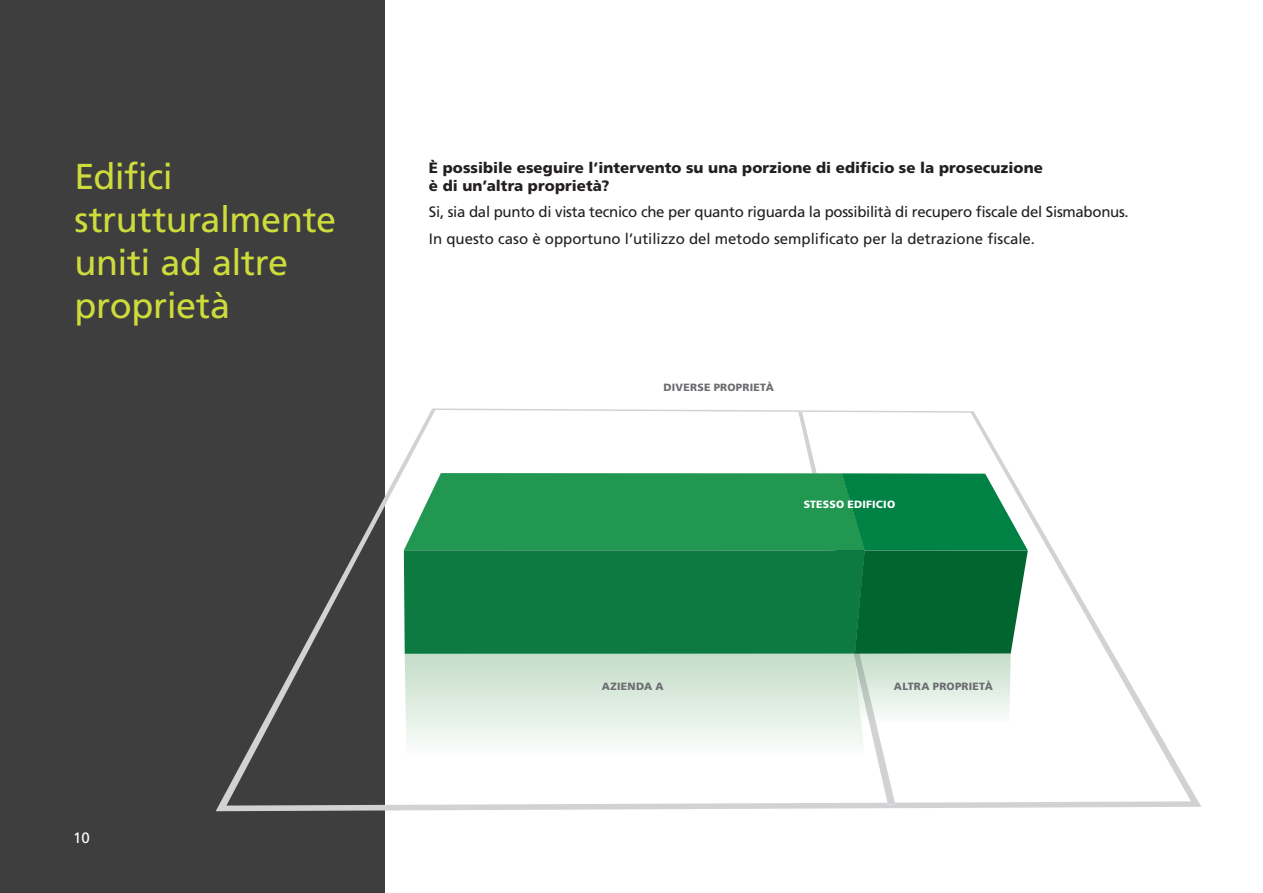
<style>
.page{position:relative;width:1263px;height:893px;background:#fff}
.page>*{position:absolute;margin:0;border:0;box-sizing:border-box;transform-origin:0 0}
.t1{font:36px/43.2px "Frutiger LT Std";letter-spacing:-.01em;color:#cedc3b}
.t2{font:15px/26.5px "Frutiger LT Std";letter-spacing:-.02em;color:#231f20}
.t3{font:900 15px/18px "Frutiger LT Std";letter-spacing:.005em;color:#231f20}
.t4{font:15px "Frutiger LT Std";color:#fff}
.t5{font:900 10.5px "Frutiger LT Std";letter-spacing:.025em;color:#6c6d70}
.t6{font:900 10.5px "Frutiger LT Std";letter-spacing:.02em;color:#fff}
</style>
<div class="page">
<div style="left:0;top:0;width:384px;height:893px;background:#3e3e3f"></div>
<svg style="left:216px;top:408px;width:985px;height:403px"></svg>
<svg style="left:404px;top:411px;width:624px;height:393px"></svg>
<div style="left:404px;top:550px;width:460px;height:104px;background:#0d7a42"></div>
<h1 class="t1" style="left:74px;top:155px;width:263px">Edifici strutturalmente uniti ad altre proprietà</h1>
<p class="t3" style="left:429px;top:159px;width:615px">È possibile eseguire l’intervento su una porzione di edificio se la prosecuzione è di un’altra proprietà?</p>
<p class="t2" style="left:429px;top:199px;width:701px">Si, sia dal punto di vista tecnico che per quanto riguarda la possibilità di recupero fiscale del Sismabonus.<br>In questo caso è opportuno l’utilizzo del metodo semplificato per la detrazione fiscale.</p>
<p class="t5" style="left:663px;top:381px;width:112px">DIVERSE PROPRIETÀ</p>
<p class="t6" style="left:804px;top:497px;width:93px">STESSO EDIFICIO</p>
<p class="t4" style="left:73px;top:829px;width:18px">10</p>
<p class="t5" style="left:602px;top:680px;width:63px">AZIENDA A</p>
<p class="t5" style="left:894px;top:680px;width:100px">ALTRA PROPRIETÀ</p>
</div>
